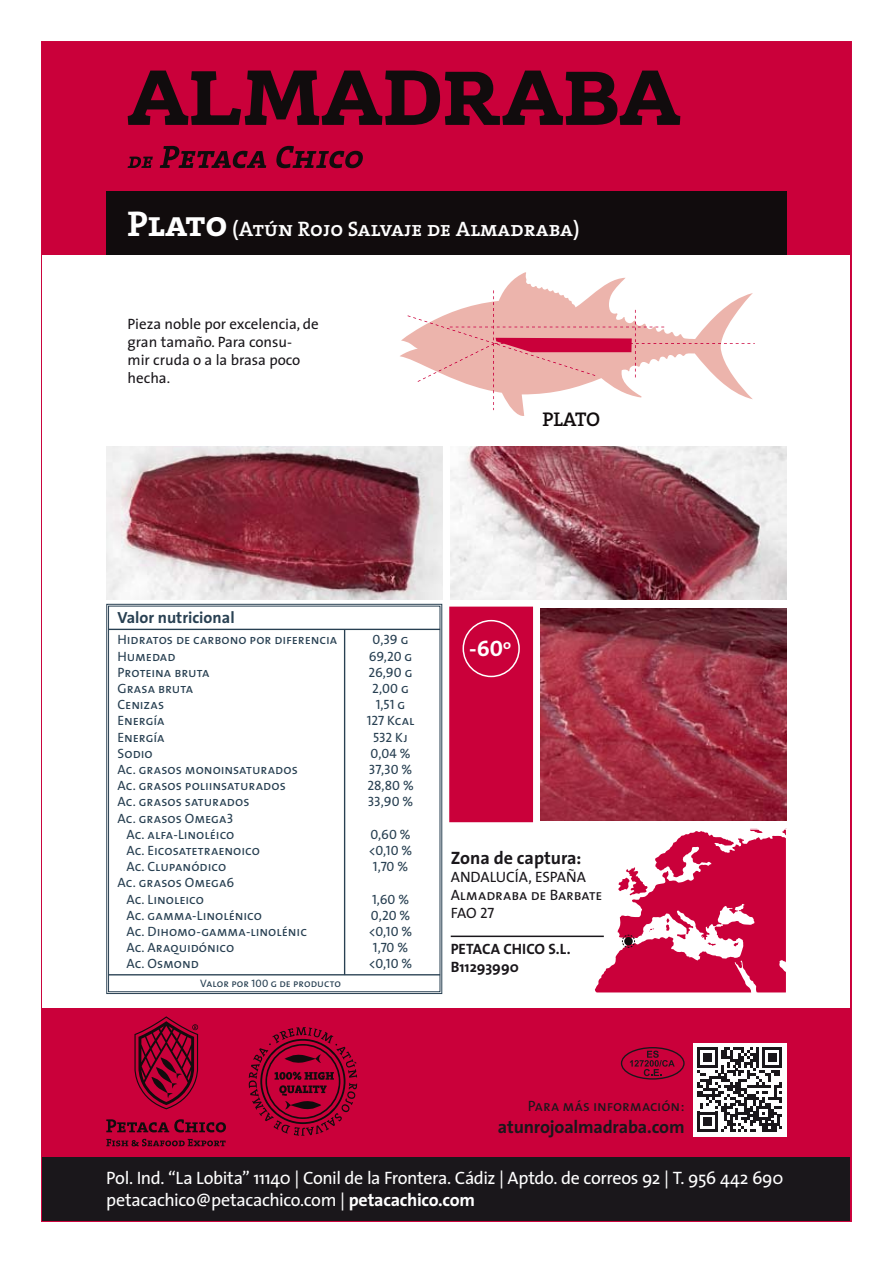
<style>
.page{position:relative;width:893px;height:1263px;background:#fff}
.page>*{position:absolute;margin:0;border:0;box-sizing:border-box;transform-origin:0 0}
.t1{font:22.5px "The Serif Bold Caps";color:#fff}
.t2{font:21px "The Serif Semi Bold Caps";color:#fff}
.t3{font:19.95px "The Serif Semi Bold Caps";letter-spacing:-.01em;color:#110c0d}
.t4{font:18px/21.6px "The Sans";letter-spacing:-.02em;color:#fff}
.t5{font:700 18px "The Sans";letter-spacing:-.01em;color:#1a171b}
.t6{font:700 16.2px "The Sans";color:#284052}
.t7{font:15px/18px "The Sans";color:#1a171b}
.t8{font:15px/18px "The Sans Caps";letter-spacing:-.005em;color:#1a171b}
.t9{font:700 15px/18px "The Sans";letter-spacing:-.005em;color:#1a171b}
.t10{font:13.5px/16.2px "The Sans Regular Caps";color:#284052;text-align:right}
.t11{font:10.8px "The Sans Regular Caps";letter-spacing:.01em;color:#284052}
.s1{font-family:"The Serif Bold Caps";font-size:36px}
.s2{font-weight:700}
</style>
<div class="page">
<div style="left:41px;top:41px;width:811px;height:1181px;background:#ca003a;border:3px solid #ca003a"></div>
<svg style="left:128px;top:71px;width:552px;height:54px"></svg>
<svg style="left:128px;top:157px;width:25px;height:11px"></svg>
<svg style="left:160px;top:146px;width:106px;height:22px"></svg>
<svg style="left:276px;top:146px;width:87px;height:22px"></svg>
<div style="left:43px;top:1157px;width:807px;height:63px;background:#1a171b"></div>
<div style="left:43px;top:255px;width:807px;height:753px;background:#fff"></div>
<div style="left:106px;top:191px;width:681px;height:64px;background:#110c0d"></div>
<div style="left:693px;top:1043px;width:94px;height:93px;background:#fff"></div>
<svg style="left:697px;top:1047px;width:85px;height:85px"></svg>
<svg style="left:621px;top:1047px;width:64px;height:32px"></svg>
<svg style="left:106px;top:1119px;width:120px;height:13px"></svg>
<svg style="left:134px;top:1016px;width:64px;height:93px"></svg>
<svg style="left:106px;top:1139px;width:120px;height:7px"></svg>
<svg style="left:249px;top:1027px;width:108px;height:109px"></svg>
<hr style="left:451px;top:935px;width:153px;height:2px;background:#1a171b">
<svg style="left:593px;top:829px;width:193px;height:164px"></svg>
<div style="left:449px;top:607px;width:84px;height:215px;background:#ca003a"></div>
<div style="left:463px;top:620px;width:57px;height:57px;border:2px solid #fff;border-radius:50%"></div>
<svg style="left:106px;top:603px;width:337px;height:391px"></svg>
<div style="left:108px;top:606px;width:332px;height:386px;border:1px solid #284052"></div>
<hr style="left:108px;top:629px;width:332px;height:1px;background:#284052">
<hr style="left:108px;top:974px;width:332px;height:1px;background:#284052">
<hr style="left:344px;top:630px;width:1px;height:345px;background:#284052">
<img style="left:106px;top:446px;width:336px;height:154px">
<img style="left:540px;top:608px;width:247px;height:213px">
<img style="left:451px;top:446px;width:336px;height:154px">
<svg style="left:400px;top:272px;width:225px;height:144px"></svg>
<svg style="left:408px;top:290px;width:347px;height:120px"></svg>
<h2 class="t2" style="left:128px;top:212px;width:453px"><span class="s1">Plato</span> (Atún Rojo Salvaje de Almadraba)</h2>
<p class="t7" style="left:128px;top:315px;width:193px">Pieza noble por excelencia, de gran tamaño. Para consu-<br>mir cruda o a la brasa poco hecha.</p>
<h3 class="t3" style="left:542px;top:403px;width:59px">PLATO</h3>
<p class="t6" style="left:118px;top:604px;width:119px">Valor nutricional</p>
<p class="t10" style="left:118px;top:632px;width:221px">Hidratos de carbono por diferencia</p>
<p class="t10" style="left:373px;top:632px;width:38px">0,39 g</p>
<p class="t10" style="left:118px;top:648px;width:59px">Humedad</p>
<p class="t10" style="left:369px;top:648px;width:45px">69,20 g</p>
<p class="t10" style="left:118px;top:664px;width:93px">Proteina bruta</p>
<p class="t10" style="left:369px;top:664px;width:45px">26,90 g</p>
<p class="t10" style="left:118px;top:681px;width:77px">Grasa bruta</p>
<p class="t10" style="left:372px;top:681px;width:38px">2,00 g</p>
<p class="t10" style="left:118px;top:697px;width:48px">Cenizas</p>
<p class="t10" style="left:376px;top:697px;width:31px">1,51 g</p>
<p class="t10" style="left:118px;top:713px;width:49px">Energía</p>
<p class="t10" style="left:367px;top:713px;width:49px">127 Kcal</p>
<p class="t10" style="left:118px;top:729px;width:49px">Energía</p>
<p class="t10" style="left:373px;top:729px;width:36px">532 Kj</p>
<p class="t10" style="left:118px;top:745px;width:37px">Sodio</p>
<p class="t10" style="left:371px;top:745px;width:42px">0,04 %</p>
<p class="t10" style="left:118px;top:762px;width:182px">Ac. grasos monoinsaturados</p>
<p class="t10" style="left:369px;top:762px;width:45px">37,30 %</p>
<p class="t10" style="left:118px;top:778px;width:170px">Ac. grasos poliinsaturados</p>
<p class="t10" style="left:367px;top:778px;width:48px">28,80 %</p>
<p class="t10" style="left:118px;top:794px;width:133px">Ac. grasos saturados</p>
<p class="t10" style="left:368px;top:794px;width:47px">33,90 %</p>
<p class="t10" style="left:118px;top:810px;width:118px">Ac. grasos Omega3<br>Ac. alfa-Linoléico</p>
<p class="t10" style="left:371px;top:826px;width:42px">0,60 %</p>
<p class="t10" style="left:126px;top:843px;width:135px">Ac. Eicosatetraenoico</p>
<p class="t10" style="left:369px;top:843px;width:45px">&lt;0,10 %</p>
<p class="t10" style="left:126px;top:859px;width:101px">Ac. Clupanódico</p>
<p class="t10" style="left:373px;top:859px;width:37px">1,70 %</p>
<p class="t10" style="left:126px;top:875px;width:109px;text-align:left;text-indent:-9px">Ac. grasos Omega6<br>Ac. Linoleico</p>
<p class="t10" style="left:372px;top:891px;width:39px">1,60 %</p>
<p class="t10" style="left:126px;top:907px;width:137px">Ac. gamma-Linolénico</p>
<p class="t10" style="left:371px;top:907px;width:41px">0,20 %</p>
<p class="t10" style="left:126px;top:924px;width:182px">Ac. Dihomo-gamma-linolénic</p>
<p class="t10" style="left:369px;top:924px;width:45px">&lt;0,10 %</p>
<p class="t10" style="left:126px;top:940px;width:109px">Ac. Araquidónico</p>
<p class="t10" style="left:373px;top:940px;width:37px">1,70 %</p>
<p class="t10" style="left:126px;top:956px;width:74px">Ac. Osmond</p>
<p class="t10" style="left:369px;top:956px;width:45px">&lt;0,10 %</p>
<p class="t11" style="left:200px;top:977px;width:142px">Valor por 100 g de producto</p>
<h1 class="t1" style="left:469px;top:630px;width:43px">-60<sup>o</sup></h1>
<h3 class="t5" style="left:451px;top:842px;width:132px">Zona de captura:</h3>
<p class="t8" style="left:451px;top:867px;width:153px">ANDALUCÍA, ESPAÑA<br>Almadraba de Barbate<br>FAO 27</p>
<p class="t9" style="left:451px;top:939px;width:122px">PETACA CHICO S.L.<br>B11293990</p>
<p class="t8" style="left:528px;top:1096px;width:158px">Para más información:</p>
<h3 class="t5" style="left:498px;top:1111px;width:188px">atunrojoalmadraba.com</h3>
<h3 class="t4" style="left:106px;top:1167px;width:679px">Pol. Ind. “La Lobita” 11140 | Conil de la Frontera. Cádiz | Aptdo. de correos 92 | T. 956 442 690 petacachico@petacachico.com | <span class="s2">petacachico.com</span></h3>
</div>
